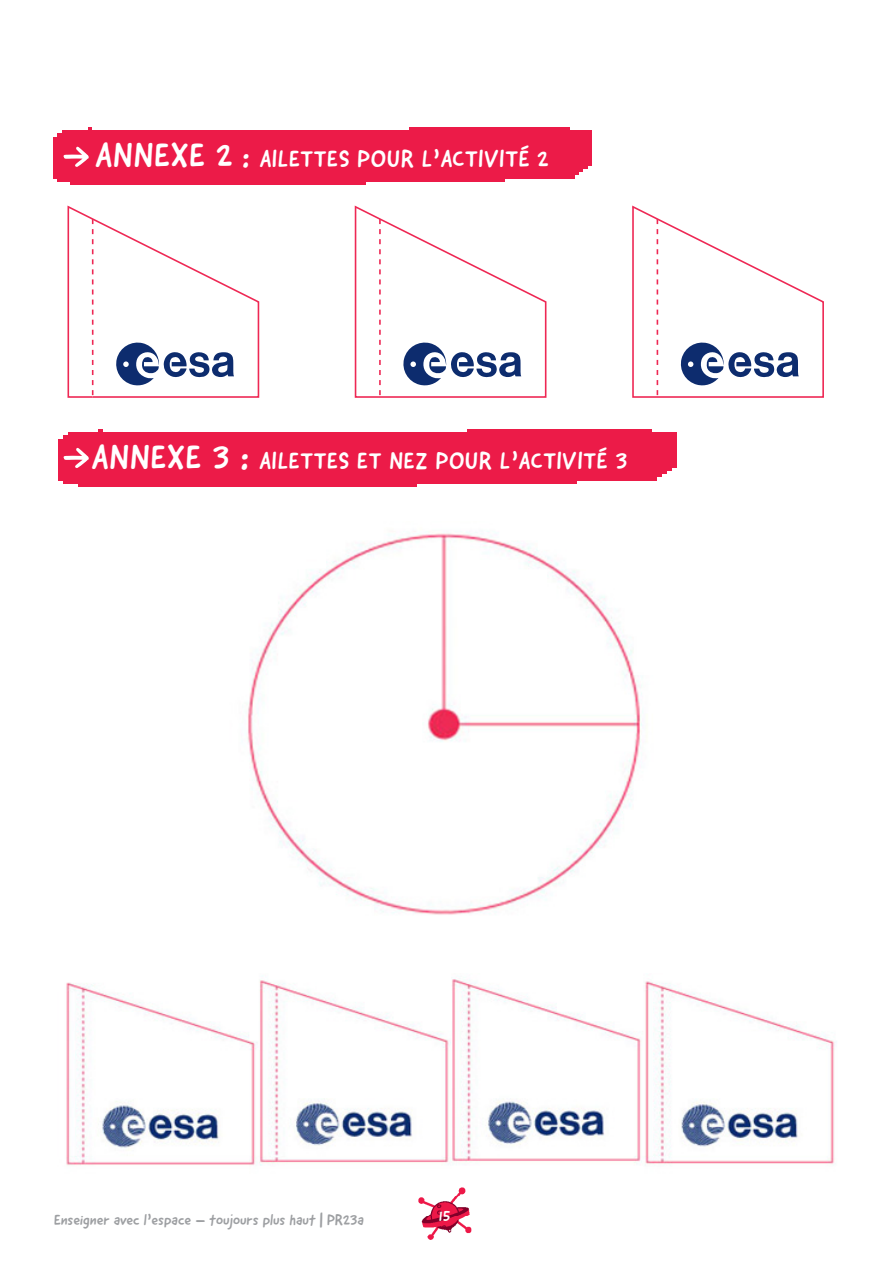
<style>
.page{position:relative;width:893px;height:1263px;background:#fff}
.page>*{position:absolute;margin:0;border:0;box-sizing:border-box;transform-origin:0 0}
.t1{font:24px "Good Dog New";letter-spacing:.03em;color:#fff}
.t2{font:15px "Good Dog New";color:#9d9fa2}
.t3{font:15px "Good Dog New";color:#fff}
.s1{font-size:34.5px}
.s2{font-size:30px}
</style>
<div class="page">
<img style="left:418px;top:1187px;width:54px;height:53px">
<div style="left:53px;top:128px;width:538px;height:57px;background:#ec1b48"></div>
<img style="left:59px;top:429px;width:617px;height:58px">
<svg style="left:63px;top:146px;width:26px;height:21px"></svg>
<svg style="left:63px;top:448px;width:26px;height:20px"></svg>
<svg style="left:67px;top:205px;width:193px;height:193px"></svg>
<svg style="left:632px;top:205px;width:192px;height:193px"></svg>
<svg style="left:354px;top:205px;width:193px;height:193px"></svg>
<img style="left:66px;top:531px;width:770px;height:635px">
<p class="t1" style="left:95px;top:143px;width:455px"><span class="s1">ANNEXE 2</span> <span class="s2">:</span> AILETTES POUR L’ACTIVITÉ 2</p>
<p class="t1" style="left:92px;top:445px;width:537px"><span class="s1">ANNEXE 3 :</span> AILETTES ET NEZ POUR L’ACTIVITÉ 3</p>
<p class="t2" style="left:54px;top:1210px;width:311px">Enseigner avec l’espace – toujours plus haut | PR23a</p>
<p class="t3" style="left:439px;top:1206px;width:13px">15</p>
</div>
